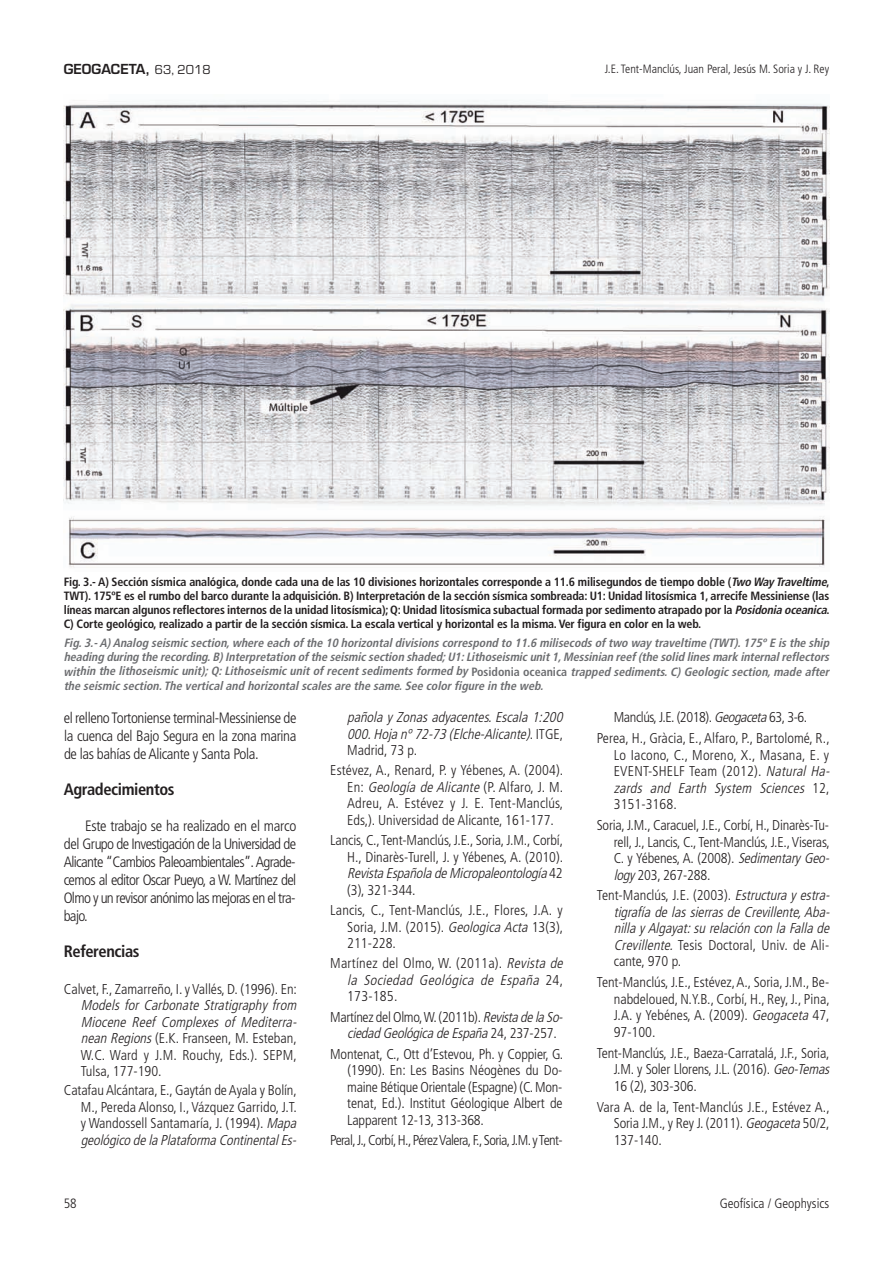
<style>
.page{position:relative;width:893px;height:1263px;background:#fff}
.page>*{position:absolute;margin:0;border:0;box-sizing:border-box;transform-origin:0 0}
.t1{font:700 condensed 16.5px "Frutiger LT Std";letter-spacing:-.025em;color:#231f20}
.t2{font:300 condensed 15px/18px "Frutiger LT Std";letter-spacing:-.04em;color:#231f20;text-align:justify}
.t3{font:300 condensed 14.25px/16.5px "Frutiger LT Std";color:#231f20;text-align:justify}
.t4{font:italic 300 condensed 14.25px/16.5px "Frutiger LT Std";color:#231f20}
.t5{font:300 condensed 14.25px/16.5px "Frutiger LT Std";letter-spacing:-.025em;color:#231f20;text-align:center}
.t6{font:300 condensed 14.25px "Frutiger LT Std";letter-spacing:-.04em;color:#231f20}
.t7{font:300 condensed 13.5px "Frutiger LT Std";color:#231f20}
.t8{font:600 13.5px "Eurostile";color:#231f20}
.t9{font:700 condensed 12px/14.2px "Frutiger";letter-spacing:-.015em;color:#231f20;text-align:justify}
.t10{font:italic 700 condensed 12px/14.2px "Frutiger";color:#6c6d70;text-align:justify}
.t11{font:300 condensed 12px "Frutiger LT Std";color:#231f20}
.s1{font-weight:400}
.s2{font-style:italic}
.s3{font-style:normal}
</style>
<div class="page">
<img style="left:64px;top:100px;width:765px;height:468px">
<p class="t8" style="left:64px;top:64px;width:148px">GEOGACETA, <span class="s1">63, 2018</span></p>
<p class="t11" style="left:605px;top:64px;width:226px">J.E. Tent-Manclús, Juan Peral, Jesús M. Soria y J. Rey</p>
<p class="t9" style="left:64px;top:575px;width:767px">Fig. 3.- A) Sección sísmica analógica, donde cada una de las 10 divisiones horizontales corresponde a 11.6 milisegundos de tiempo doble (<span class="s2">Two Way Traveltime</span>, TWT). 175ºE es el rumbo del barco durante la adquisición. B) Interpretación de la sección sísmica sombreada: U1: Unidad litosísmica 1, arrecife Messiniense (las líneas marcan algunos reflectores internos de la unidad litosísmica); Q: Unidad litosísmica subactual formada por sedimento atrapado por la <span class="s2">Posidonia oceanica</span>.<br>C) Corte geológico, realizado a partir de la sección sísmica. La escala vertical y horizontal es la misma. Ver figura en color en la web.</p>
<p class="t10" style="left:64px;top:637px;width:769px">Fig.3.-A)Analog seismic section,where each of the 10 horizontaldivisions correspond to 11.6 milisecods of two way traveltime (TWT).175ºE is the ship heading during the recording.B)Interpretation of the seismic section shaded;U1:Lithoseismic unit1,Messinian reef (the solid lines mark internalreflectors within the lithoseismic unit);Q:Lithoseismic unit of recent sediments formed by <span class="s3">P o s i d o n i a o c e a n i c a</span> trapped sediments.C) Geologic section,made after the seismic section.The verticaland horizontalscales are the same.See colorfigure in the web.</p>
<p class="t2" style="left:64px;top:710px;width:234px">el relleno Tortoniense terminal-Messiniense de la cuenca del Bajo Segura en la zona marina de las bahías de Alicante y Santa Pola.</p>
<p class="t1" style="left:64px;top:782px;width:112px">Agradecimientos</p>
<p class="t2" style="left:64px;top:818px;width:234px;text-indent:21px">Este trabajo se ha realizado en el marco del Grupo de Investigación de la Universidad de Alicante “Cambios Paleoambientales”. Agrade&shy;cemos al editor Oscar Pueyo, a W. Martínez del Olmo y un revisor anónimo las mejoras en el tra&shy;bajo.</p>
<p class="t1" style="left:64px;top:944px;width:77px">Referencias</p>
<p class="t3" style="left:64px;top:982px;width:235px">Calvet, F., Zamarreño, I. y Vallés, D. (1996). En:</p>
<p class="t4" style="left:81px;top:998px;width:220px">Models for Carbonate Stratigraphy from Miocene Reef Complexes of Mediterra&shy;nean Regions <span class="s3">(E.K. Franseen, M. Esteban, W.C. Ward y J.M. Rouchy, Eds.). SEPM, Tulsa, 177-190.</span></p>
<p class="t3" style="left:81px;top:1083px;width:220px;text-align:left;text-indent:-17px">Catafau Alcántara, E., Gaytán de Ayala y Bolín, M., Pereda Alonso, I., Vázquez Garrido, J.T. y Wandossell Santamaría, J. (1994). <span class="s2">Mapa geológico de la Plataforma ContinentalEs-</span></p>
<p class="t4" style="left:347px;top:710px;width:220px">pañola y Zonas adyacentes.Escala 1:200<br>000.Hoja nº72-73 (Elche-Alicante)<span class="s3">. I T G E ,<br>Madrid, 73 p.</span></p>
<p class="t3" style="left:347px;top:763px;width:218px;text-indent:-17px">Estévez, A., Renard, P. y Yébenes, A. (2004).<br>E n : <span class="s2">Geología de Alicante</span> ( P. A l f a r o, J. M .<br>Adreu, A. Estévez y J. E. Tent-Manclús, Eds,). Universidad de Alicante, 161-177.</p>
<p class="t3" style="left:347px;top:833px;width:218px;text-indent:-17px">Lancis, C., Tent-Manclús, J.E., Soria, J.M., Corbí, H., Dinarès-Turell, J. y Yébenes, A. (2010).<br><span class="s2">Revista Española de Micropaleontología</span> 4 2 (3), 321-344.</p>
<p class="t3" style="left:347px;top:903px;width:217px;text-indent:-17px">Lancis, C., Tent-Manclús, J.E., Flores, J.A. y Soria, J.M. (2015). <span class="s2">Geologica Acta</span>13(3), 211-228.</p>
<p class="t3" style="left:347px;top:956px;width:220px;text-align:left;text-indent:-17px">Martínez del Olmo, W. (2011a). <span class="s2">Revista de la Sociedad Geológica de España</span> 2 4 ,<br>173-185.</p>
<p class="t5" style="left:330px;top:1010px;width:237px">Martínez del Olmo, W. (2011b). <span class="s2">RevistadelaSo&shy;ciedad Geológica de España</span> 2 4 , 2 3 7 - 2 5 7 .</p>
<p class="t3" style="left:347px;top:1046px;width:218px;text-indent:-17px">Montenat, C., Ott d’Estevou, Ph. y Coppier, G. (1990). En: Les Basins Néogènes du Do&shy;maine Bétique Orientale (Espagne) (C. Mon&shy;tenat, Ed.). Institut Géologique Albert de Lapparent 12-13, 313-368.</p>
<p class="t6" style="left:330px;top:1134px;width:234px">Peral, J., Corbí, H., Pérez Valera, F., Soria, J.M. y Tent-</p>
<p class="t3" style="left:597px;top:708px;width:234px;line-height:21px;text-align:center">Manclús, J.E. (2018). <span class="s2">Geogaceta</span>63, 3-6.<br>Perea, H., Gràcia, E., Alfaro, P., Bartolomé, R.,</p>
<p class="t3" style="left:614px;top:747px;width:220px;text-align:left">Lo Iacono, C., Moreno, X., Masana, E. y<br>EVENT-SHELF Team (2012). <span class="s2">Natural Ha&shy;zards and Earth System Sciences</span> 1 2 ,<br>3151-3168.</p>
<p class="t3" style="left:614px;top:818px;width:220px;text-align:left;text-indent:-17px">Soria, J.M., Caracuel, J.E., Corbí, H., Dinarès-Tu&shy;rell, J., Lancis, C., Tent-Manclús, J.E., Viseras, C. y Yébenes, A. (2008). <span class="s2">Sedimentary Geo&shy;logy</span> 203, 267-288.</p>
<p class="t4" style="left:614px;top:888px;width:220px;text-indent:-17px"><span class="s3">Tent-Manclús, J.E. (2003).</span> Estructura y estra&shy;tigrafía de las sierras de Crevillente,Aba&shy;nilla y Algayat:su relación con la Falla de Crevillente. <span class="s3">Tesis Doctoral, Univ. de Ali&shy;cante, 970 p.</span></p>
<p class="t3" style="left:614px;top:975px;width:217px;text-indent:-17px">Tent-Manclús, J.E., Estévez, A., Soria, J.M., Be&shy;nabdeloued, N.Y.B., Corbí, H., Rey, J., Pina, J.A. y Yebénes, A. (2009). <span class="s2">Geogaceta</span>47, 97-100.</p>
<p class="t3" style="left:614px;top:1046px;width:220px;text-align:left;text-indent:-17px">Tent-Manclús, J.E., Baeza-Carratalá, J.F., Soria,<br>J.M. y Soler Llorens, J.L. (2016). <span class="s2">Geo-Temas<br></span>16 (2), 303-306.</p>
<p class="t3" style="left:614px;top:1100px;width:217px;text-indent:-17px">Vara A. de la, Tent-Manclús J.E., Estévez A., Soria J.M., y Rey J. (2011). <span class="s2">Geogaceta</span>50/2, 137-140.</p>
<p class="t7" style="left:64px;top:1198px;width:14px">58</p>
<p class="t7" style="left:720px;top:1198px;width:111px">Geofísica / Geophysics</p>
</div>
